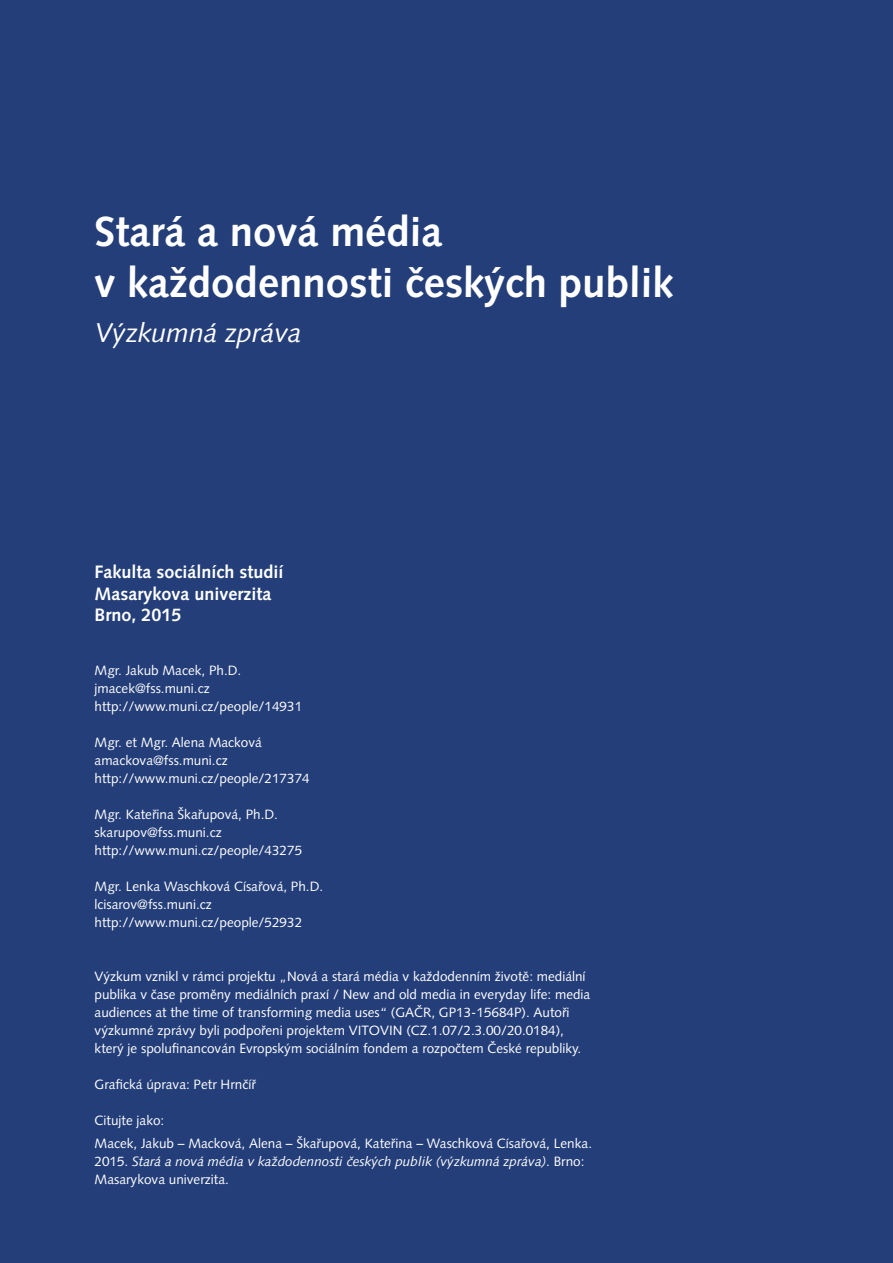
<style>
.page{position:relative;width:893px;height:1263px;background:#243e79}
.page>*{position:absolute;margin:0;border:0;box-sizing:border-box;transform-origin:0 0}
.t1{font:700 42px/51px "Syntax LTCE";color:#fff}
.t2{font:italic 27px "Syntax LTCE";color:#fff}
.t3{font:700 18px/21.6px "Syntax LTCE";color:#fff}
.t4{font:13.5px/18px "Syntax LTCE";color:#fff}
.t5{font:italic 13.5px/18px "Syntax LTCE";color:#fff}
.s1{font-style:normal}
</style>
<div class="page">
<h1 class="t1" style="left:95px;top:206px;width:580px">Stará a nová média<br>v každodennosti českých publik</h1>
<h2 class="t2" style="left:95px;top:317px;width:209px">Výzkumná zpráva</h2>
<h3 class="t3" style="left:95px;top:561px;width:190px">Fakulta sociálních studií<br>Masarykova univerzita<br>Brno, 2015</h3>
<p class="t4" style="left:95px;top:662px;width:209px">Mgr. Jakub Macek, Ph.D. jmacek@fss.muni.cz http://www.muni.cz/people/14931</p>
<p class="t4" style="left:95px;top:734px;width:217px">Mgr. et Mgr. Alena Macková amackova@fss.muni.cz http://www.muni.cz/people/217374</p>
<p class="t4" style="left:95px;top:806px;width:209px">Mgr. Kateřina Škařupová, Ph.D. skarupov@fss.muni.cz http://www.muni.cz/people/43275</p>
<p class="t4" style="left:95px;top:878px;width:230px">Mgr. Lenka Waschková Císařová, Ph.D. lcisarov@fss.muni.cz http://www.muni.cz/people/52932</p>
<p class="t4" style="left:95px;top:968px;width:497px">Výzkum vznikl v rámci projektu „Nová a stará média v každodenním životě: mediální publika v čase proměny mediálních praxí / New and old media in everyday life: media audiences at the time of transforming media uses“ (GAČR, GP13-15684P). Autoři výzkumné zprávy byli podpořeni projektem VITOVIN (CZ.1.07/2.3.00/20.0184), který je spolufinancován Evropským sociálním fondem a rozpočtem České republiky.</p>
<p class="t4" style="left:95px;top:1076px;width:163px">Grafická úprava: Petr Hrnčíř</p>
<p class="t4" style="left:95px;top:1110px;width:499px;line-height:22.2px">Citujte jako:<br>Macek, Jakub – Macková, Alena – Škařupová, Kateřina – Waschková Císařová, Lenka.</p>
<p class="t5" style="left:95px;top:1152px;width:491px"><span class="s1">2015.</span> Stará a nová média v každodennosti českých publik (výzkumná zpráva)<span class="s1">. Brno:<br>Masarykova univerzita.</span></p>
</div>
